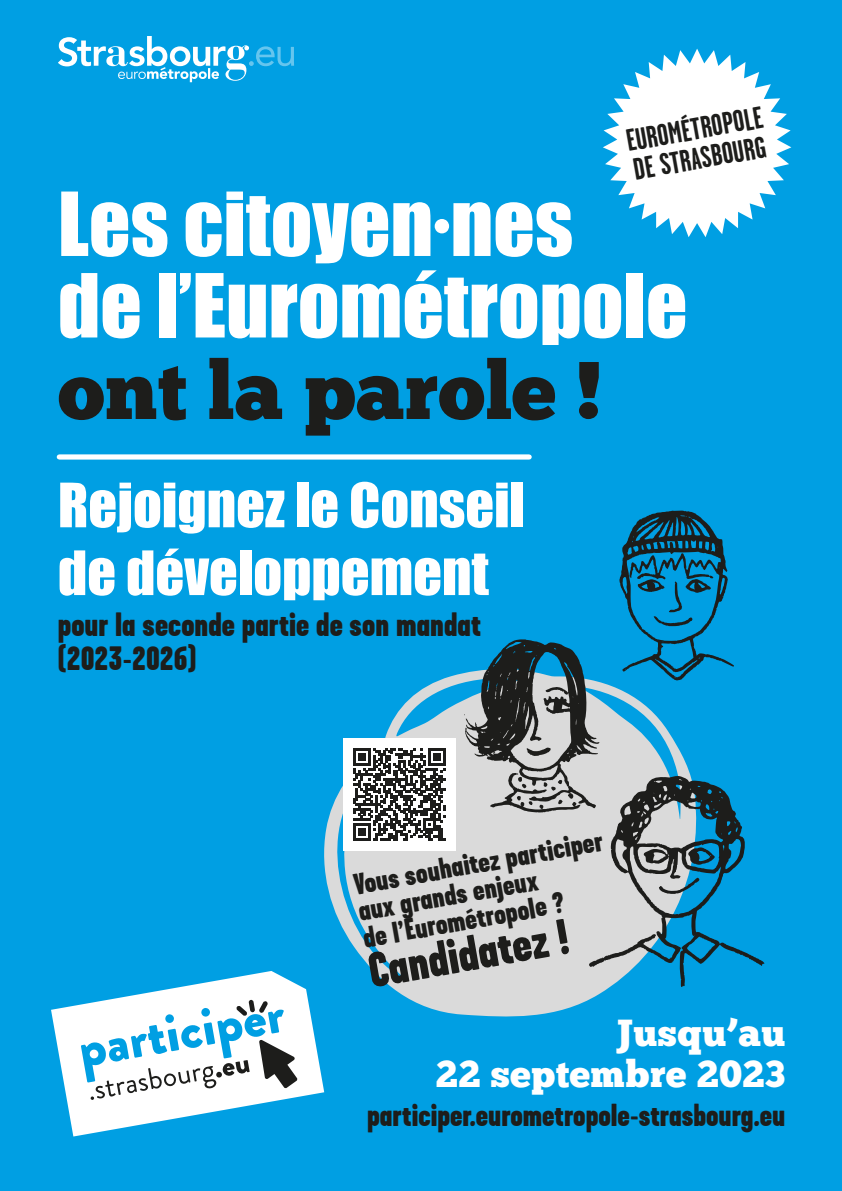
<style>
.page{position:relative;width:842px;height:1191px;background:#009fe3}
.page>*{position:absolute;margin:0;border:0;box-sizing:border-box;transform-origin:0 0}
.t1{font:81.5px/81.5px "Impact";color:#fff}
.t2{font:81.5px "Chunk Five";color:#1d1d1b}
.t3{font:56.5px/67.8px "Impact";color:#fff}
.t4{font:900 50px "Garage Gothic";color:#1d1d1b}
.t5{font:37.7px/40.6px "Chunk Five";letter-spacing:.01em;color:#fff;text-align:right}
.t6{font:900 33.8px/33.8px "Garage Gothic";color:#1d1d1b}
.t7{font:900 31.9px "Garage Gothic";color:#1d1d1b}
.t8{font:700 30.8px/29.6px "Garage Gothic";color:#1d1d1b}
.t9{font:900 30px/27px "Garage Gothic";color:#1d1d1b}
.s1{font-size:50px}
</style>
<div class="page">
<div style="left:59px;top:454px;width:470px;height:5px;background:#fff"></div>
<svg style="left:603px;top:49px;width:188px;height:188px"></svg>
<svg style="left:58px;top:36px;width:236px;height:46px"></svg>
<svg style="left:51px;top:971px;width:273px;height:165px"></svg>
<svg style="left:81px;top:999px;width:217px;height:101px;background:#c3dbe5"></svg>
<svg style="left:301px;top:673px;width:309px;height:346px"></svg>
<svg style="left:464px;top:510px;width:301px;height:477px"></svg>
<div style="left:343px;top:738px;width:113px;height:112px;background:#fff"></div>
<svg style="left:353px;top:748px;width:93px;height:92px"></svg>
<p class="t8" style="left:624px;top:126px;width:140px;rotate:-10deg">EUROMÉTROPOLE<br>DE STRASBOURG</p>
<h1 class="t1" style="left:58px;top:181px;width:631px">Les citoyen<span class="s1">•</span>nes<br>de l’Eurométropole</h1>
<h1 class="t2" style="left:58px;top:342px;width:545px">ont la parole !</h1>
<h2 class="t3" style="left:58px;top:470px;width:469px">Rejoignez le Conseil de développement</h2>
<p class="t6" style="left:58px;top:607px;width:425px">pour la seconde partie de son mandat (2023-2026)</p>
<p class="t9" style="left:352px;top:871px;width:254px;rotate:-10deg">Vous souhaitez participer aux grands enjeux<br>de l’Eurométropole ?</p>
<h3 class="t4" style="left:364px;top:944px;width:203px;rotate:-10deg">Candidatez !</h3>
<p class="t5" style="left:436px;top:1013px;width:351px">Jusqu’au<br>22 septembre 2023</p>
<p class="t7" style="left:367px;top:1097px;width:420px">participer.eurometropole-strasbourg.eu</p>
</div>
